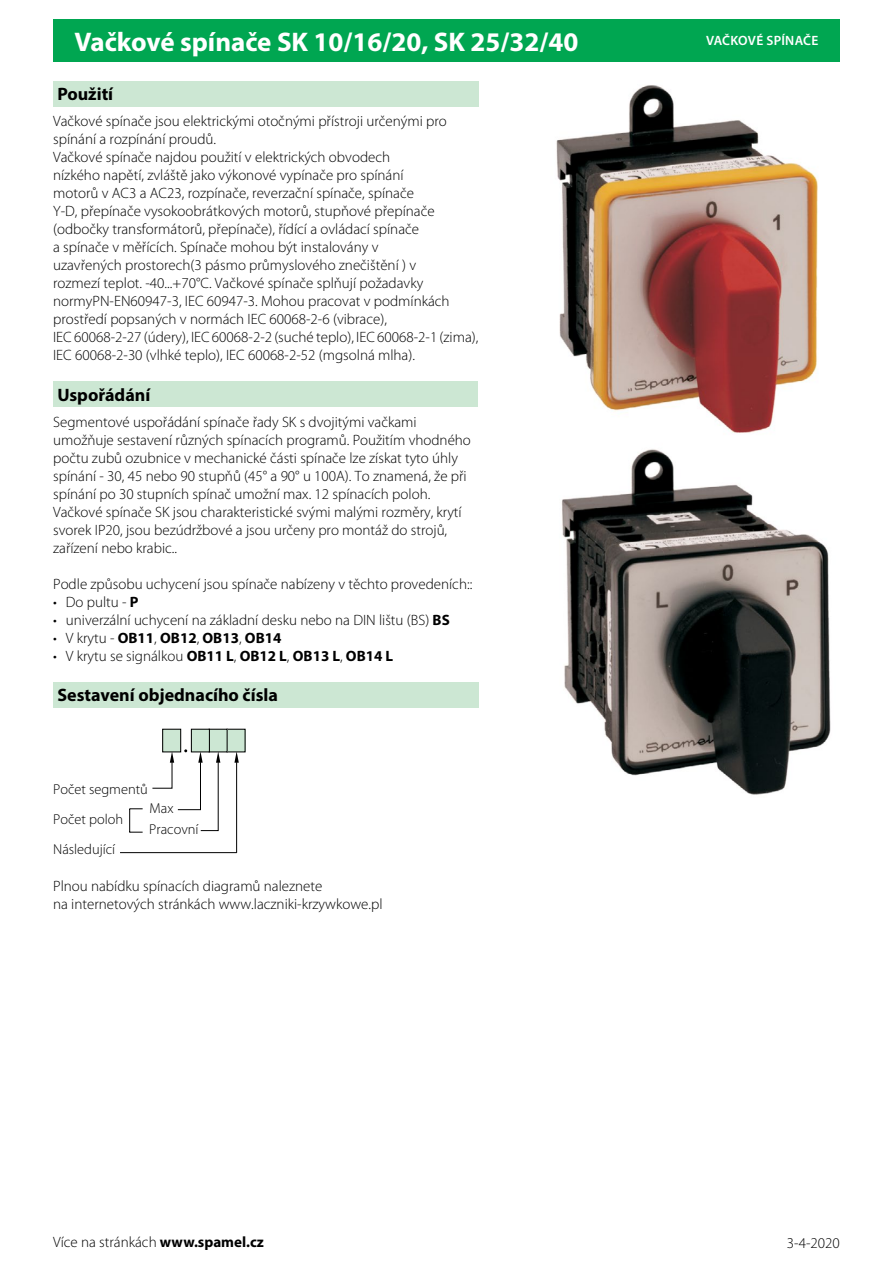
<style>
.page{position:relative;width:893px;height:1263px;background:#fff}
.page>*{position:absolute;margin:0;border:0;box-sizing:border-box;transform-origin:0 0}
.t1{font:700 27px "Myriad Pro";color:#fff}
.Naglowek_opisu{font:700 18px "Myriad Pro";color:#000}
.do_lewej_10{font:300 15px/18px "Myriad Pro";color:#000}
.punkty_do_lewej_10{font:300 15px "Myriad Pro";color:#000}
.punkty_do_lewej_10-2{font:700 15px "Myriad Pro";color:#000}
.Cecha_grafika{font:300 14.4px/29.8px "Myriad Pro";color:#000}
.t2{font:600 13.5px "Myriad Pro";letter-spacing:.02em;color:#fff}
.s1{font-weight:700}
.s2{font-weight:300}
</style>
<div class="page">
<div style="left:53px;top:19px;width:787px;height:43px;background:#00a651"></div>
<div style="left:53px;top:381px;width:424px;height:26px;background:#cce7d3"></div>
<div style="left:53px;top:81px;width:425px;height:25px;background:#cce7d3"></div>
<img style="left:556px;top:85px;width:275px;height:710px">
<div style="left:53px;top:682px;width:425px;height:25px;background:#cce7d3"></div>
<div style="left:163px;top:729px;width:18px;height:23px;background:#cce7d3"></div>
<div style="left:162px;top:729px;width:19px;height:23px;border:1px solid #000"></div>
<div style="left:227px;top:729px;width:18px;height:23px;background:#cce7d3"></div>
<div style="left:209px;top:729px;width:18px;height:23px;background:#cce7d3"></div>
<div style="left:191px;top:729px;width:18px;height:23px;background:#cce7d3"></div>
<div style="left:191px;top:729px;width:19px;height:23px;border:1px solid #000"></div>
<svg style="left:120px;top:749px;width:119px;height:104px"></svg>
<h1 class="t1" style="left:74px;top:24px;width:505px">Vačkové spínače SK 10/16/20, SK 25/32/40</h1>
<p class="Naglowek_opisu" style="left:57px;top:82px;width:57px">Použití</p>
<p class="do_lewej_10" style="left:53px;top:112px;width:395px">Vačkové spínače jsou elektrickými otočnými přístroji určenými pro spínání a rozpínání proudů.</p>
<p class="do_lewej_10" style="left:53px;top:148px;width:427px">Vačkové spínače najdou použití v elektrických obvodech<br>nízkého napětí, zvláště jako výkonové vypínače pro spínání<br>motorů v AC3 a AC23, rozpínače, reverzační spínače, spínače<br>Y-D, přepínače vysokoobrátkových motorů, stupňové přepínače (odbočky transformátorů, přepínače), řídící a ovládací spínače<br>a spínače v měřících. Spínače mohou být instalovány v<br>uzavřených prostorech(3 pásmo průmyslového znečištění ) v<br>rozmezí teplot. -40...+70°C. Vačkové spínače splňují požadavky normyPN-EN60947-3, IEC 60947-3. Mohou pracovat v podmínkách prostředí popsaných v normách IEC 60068-2-6 (vibrace),<br>IEC 60068-2-27 (údery), IEC 60068-2-2 (suché teplo), IEC 60068-2-1 (zima), IEC 60068-2-30 (vlhké teplo), IEC 60068-2-52 (mgsolná mlha).</p>
<p class="Naglowek_opisu" style="left:57px;top:383px;width:94px">Uspořádání</p>
<p class="do_lewej_10" style="left:53px;top:413px;width:419px">Segmentové uspořádání spínače řady SK s dvojitými vačkami umožňuje sestavení různých spínacích programů. Použitím vhodného počtu zubů ozubnice v mechanické části spínače lze získat tyto úhly spínání - 30, 45 nebo 90 stupňů (45° a 90° u 100A). To znamená, že při spínání po 30 stupních spínač umožní max. 12 spínacích poloh.</p>
<p class="do_lewej_10" style="left:53px;top:503px;width:410px">Vačkové spínače SK jsou charakteristické svými malými rozměry, krytí svorek IP20, jsou bezúdržbové a jsou určeny pro montáž do strojů, zařízení nebo krabic..</p>
<p class="do_lewej_10" style="left:53px;top:575px;width:421px">Podle způsobu uchycení jsou spínače nabízeny v těchto provedeních::</p>
<p class="punkty_do_lewej_10" style="left:53px;top:593px;width:87px">• Do pultu - <span class="s1">P</span></p>
<p class="punkty_do_lewej_10" style="left:53px;top:611px;width:398px">• univerzální uchycení na základní desku nebo na DIN lištu (BS) <span class="s1">BS</span></p>
<p class="punkty_do_lewej_10-2" style="left:53px;top:628px;width:230px"><span class="s2">• V krytu -</span> OB11<span class="s2">,</span> OB12<span class="s2">,</span> OB13<span class="s2">,</span> OB14</p>
<p class="punkty_do_lewej_10" style="left:53px;top:647px;width:341px">• V krytu se signálkou <span class="s1">OB11 L</span>, <span class="s1">OB12 L</span>, <span class="s1">OB13 L</span>, <span class="s1">OB14 L</span></p>
<p class="Naglowek_opisu" style="left:57px;top:684px;width:222px">Sestavení objednacího čísla</p>
<p class="Cecha_grafika" style="left:53px;top:774px;width:96px">Počet segmentů<br>Počet poloh</p>
<p class="Cecha_grafika" style="left:149px;top:797px;width:51px;line-height:21.6px">Max<br>Pracovní</p>
<p class="Cecha_grafika" style="left:53px;top:835px;width:64px">Následující</p>
<p class="do_lewej_10" style="left:53px;top:877px;width:331px">Plnou nabídku spínacích diagramů naleznete<br>na internetových stránkách www.laczniki-krzywkowe.pl</p>
<p class="t2" style="left:706px;top:32px;width:114px">VAČKOVÉ SPÍNAČE</p>
<p class="do_lewej_10" style="left:53px;top:1233px;width:212px">Více na stránkách <span class="s1">www.spamel.cz</span></p>
<p class="do_lewej_10" style="left:787px;top:1234px;width:54px">3-4-2020</p>
</div>
